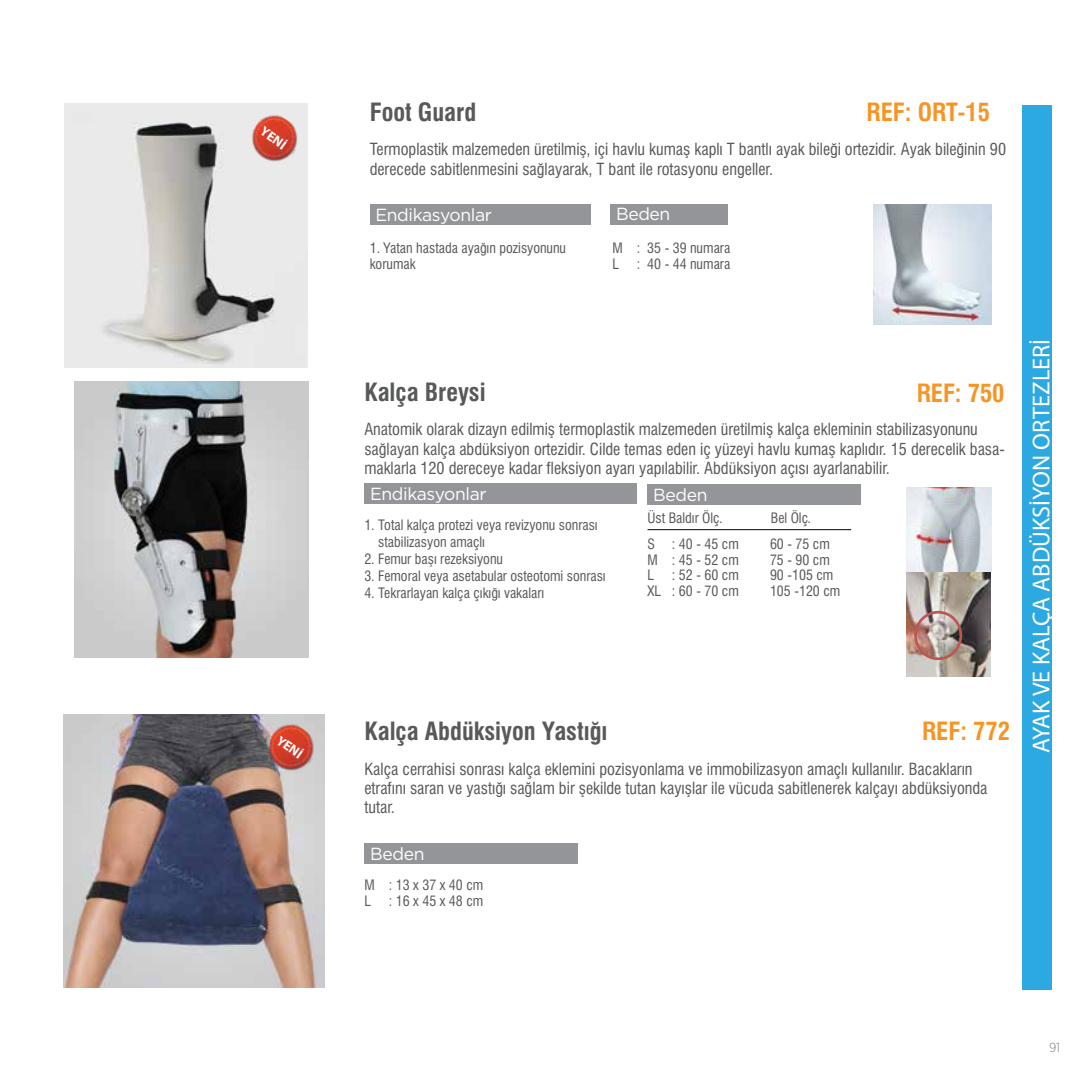
<style>
.page{position:relative;width:1092px;height:1092px;background:#fff}
.page>*{position:absolute;margin:0;border:0;box-sizing:border-box;transform-origin:0 0}
.t1{font:24.5px "Swiss Condensed Bold Tr";color:#58595b}
.t2{font:24.5px "Myriad Pro";color:#fff}
.t3{font:24.5px "Swiss Condensed Bold Tr";color:#f79423}
.t4{font:17.5px "Gotham";letter-spacing:-.02em;color:#fff}
.t5{font:16.28px/19.2px "Swiss Condensed Tr";color:#58595b}
.t6{font:14px/15.8px "Swiss Condensed Tr";color:#58595b}
.t7{font:700 13.47px "Myriad Pro";color:#fff}
.t8{font:300 13.12px "Gotham Narrow";color:#808285}
</style>
<div class="page">
<div style="left:1022px;top:105px;width:29px;height:884px;background:#2ca9e1"></div>
<hr style="left:647px;top:529px;width:204px;height:1px;background:#000">
<img style="left:64px;top:714px;width:260px;height:273px">
<img style="left:75px;top:381px;width:233px;height:276px">
<img style="left:906px;top:573px;width:84px;height:103px">
<img style="left:906px;top:487px;width:85px;height:84px">
<img style="left:873px;top:204px;width:118px;height:121px">
<div style="left:364px;top:483px;width:273px;height:20px;background:#939598"></div>
<div style="left:647px;top:483px;width:214px;height:21px;background:#939598"></div>
<div style="left:364px;top:842px;width:214px;height:21px;background:#939598"></div>
<div style="left:369px;top:204px;width:221px;height:21px;background:#939598"></div>
<div style="left:610px;top:204px;width:118px;height:21px;background:#939598"></div>
<div style="left:914px;top:610px;width:48px;height:50px;border:3px solid #bb5853;border-radius:50%"></div>
<img style="left:259px;top:716px;width:65px;height:65px">
<img style="left:65px;top:104px;width:243px;height:264px">
<img style="left:242px;top:107px;width:65px;height:65px">
<p class="t7" style="left:267px;top:123px;width:30px;rotate:35deg">YENİ</p>
<p class="t7" style="left:283px;top:731px;width:30px;rotate:35deg">YENİ</p>
<h1 class="t3" style="left:866px;top:97px;width:125px">REF: ORT-15</h1>
<h1 class="t1" style="left:369px;top:97px;width:108px">Foot Guard</h1>
<p class="t5" style="left:369px;top:140px;width:638px">Termoplastik malzemeden üretilmiş, içi havlu kumaş kaplı T bantlı ayak bileği ortezidir. Ayak bileğinin 90 derecede sabitlenmesini sağlayarak, T bant ile rotasyonu engeller.</p>
<p class="t4" style="left:375px;top:205px;width:118px">Endikasyonlar</p>
<p class="t4" style="left:616px;top:204px;width:56px">Beden</p>
<p class="t6" style="left:369px;top:240px;width:198px">1. Yatan hastada ayağın pozisyonunu korumak</p>
<p class="t6" style="left:612px;top:240px;width:119px">M : 35 - 39 numara<br>L</p>
<p class="t6" style="left:636px;top:256px;width:95px">: 40 - 44 numara</p>
<h1 class="t1" style="left:364px;top:377px;width:123px">Kalça Breysi</h1>
<p class="t5" style="left:364px;top:420px;width:642px">Anatomik olarak dizayn edilmiş termoplastik malzemeden üretilmiş kalça ekleminin stabilizasyonunu sağlayan kalça abdüksiyon ortezidir. Cilde temas eden iç yüzeyi havlu kumaş kaplıdır. 15 derecelik basa&shy;maklarla 120 dereceye kadar fleksiyon ayarı yapılabilir. Abdüksiyon açısı ayarlanabilir.</p>
<h1 class="t3" style="left:916px;top:379px;width:89px">REF: 750</h1>
<p class="t4" style="left:370px;top:483px;width:118px">Endikasyonlar</p>
<p class="t4" style="left:653px;top:484px;width:56px">Beden</p>
<p class="t6" style="left:378px;top:517px;width:221px;line-height:16.8px;text-indent:-14px">1. Total kalça protezi veya revizyonu sonrası stabilizasyon amaçlı</p>
<p class="t6" style="left:364px;top:551px;width:140px">2. Femur başı rezeksiyonu</p>
<p class="t6" style="left:364px;top:568px;width:243px">3. Femoral veya asetabular osteotomi sonrası</p>
<p class="t6" style="left:364px;top:584px;width:181px">4. Tekrarlayan kalça çıkığı vakaları</p>
<p class="t6" style="left:647px;top:510px;width:77px">Üst Baldır Ölç.</p>
<p class="t6" style="left:770px;top:510px;width:42px">Bel Ölç.</p>
<p class="t6" style="left:647px;top:536px;width:93px;text-align:justify">S : 40 - 45 cm M : 45 - 52 cm L</p>
<p class="t6" style="left:770px;top:536px;width:72px">60 - 75 cm<br>75 - 90 cm<br>90 -105 cm<br>105 -120 cm</p>
<p class="t6" style="left:647px;top:567px;width:93px;text-align:right">: 52 - 60 cm<br>XL : 60 - 70 cm</p>
<h1 class="t3" style="left:922px;top:716px;width:89px">REF: 772</h1>
<h1 class="t1" style="left:364px;top:716px;width:244px">Kalça Abdüksiyon Yastığı</h1>
<p class="t5" style="left:364px;top:759px;width:624px">Kalça cerrahisi sonrası kalça eklemini pozisyonlama ve immobilizasyon amaçlı kullanılır. Bacakların etrafını saran ve yastığı sağlam bir şekilde tutan kayışlar ile vücuda sabitlenerek kalçayı abdüksiyonda tutar.</p>
<p class="t4" style="left:370px;top:843px;width:56px">Beden</p>
<p class="t6" style="left:364px;top:876px;width:120px">M : 13 x 37 x 40 cm<br>L</p>
<p class="t6" style="left:389px;top:892px;width:96px">: 16 x 45 x 48 cm</p>
<h1 class="t2" style="left:1025px;top:753px;width:416px;rotate:-90deg">AYAK VE KALÇA ABDÜKSİYON ORTEZLERİ</h1>
<p class="t8" style="left:1048px;top:1039px;width:13px">91</p>
</div>
